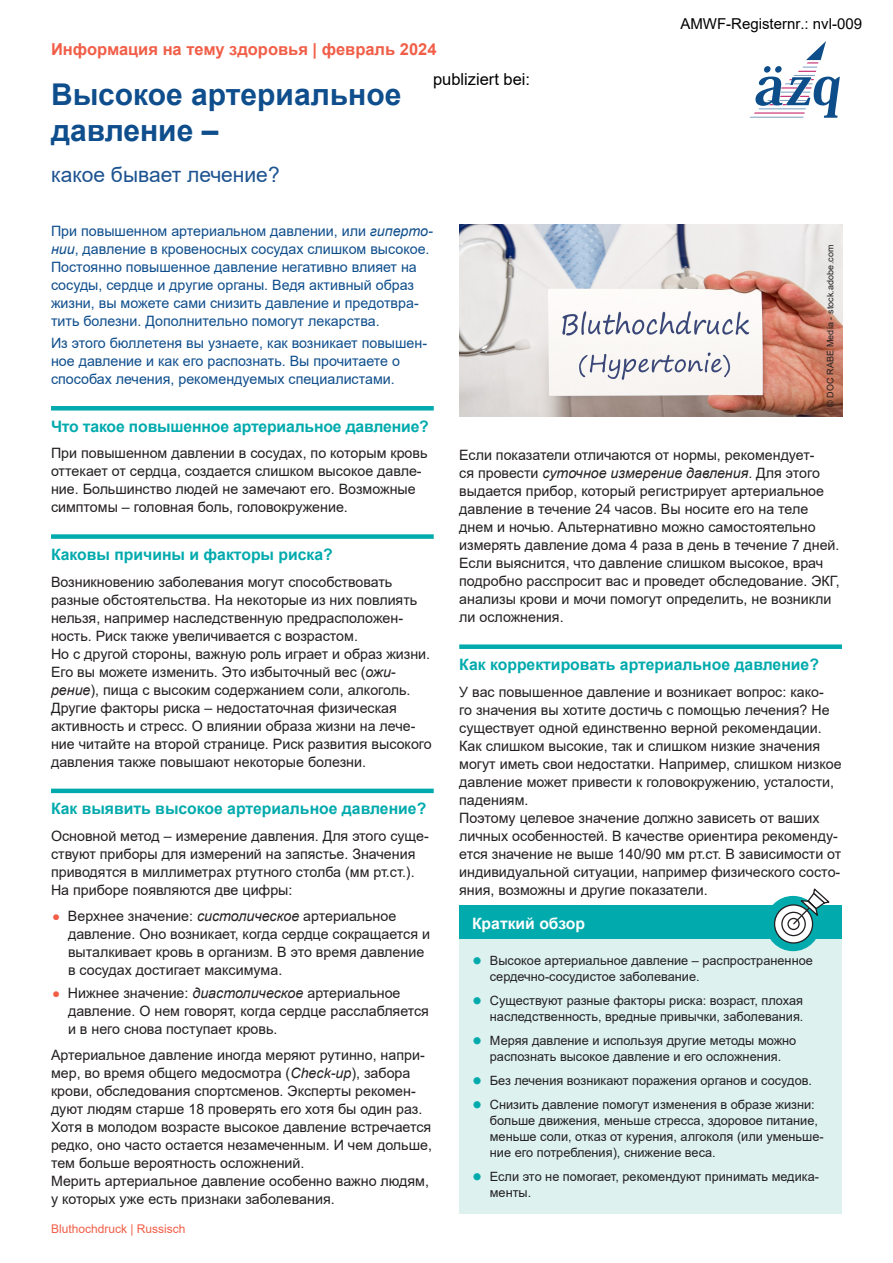
<style>
.page{position:relative;width:893px;height:1263px;background:#fff}
.page>*{position:absolute;margin:0;border:0;box-sizing:border-box;transform-origin:0 0}
.RU_Titel{font:700 30px/36px "Arial";color:#0f4e8c}
.Unterzeile{font:21px "Arial";color:#1d5390}
.RU_Information_und_Datum{font:700 16.5px "Arial";color:#f15e48}
.t1{font:16.5px "Arial";color:#000}
.RU_Zwischentitel{font:700 15.75px "Arial";color:#00aaad}
.RU_Kasten_Titel_Auf_einen_Blick{font:700 15.75px "Arial";color:#fff}
.t2{font:15px "Arial";color:#000}
.RU_Fliesstext{font:14.25px/18px "Arial";color:#231f20}
.RU_Einfuehrungtext{font:14.25px/18px "Arial";color:#0f4e8c}
.t3{font:12.75px/15.8px "Arial";color:#231f20}
.RU_Seiteninformation{font:12px "Arial";color:#f15e48}
.RU_Bildquelle{font:9px "Arial";letter-spacing:.01em;color:#231f20}
.t4{font:6.75px "Myriad Pro";color:#101315}
.s1{font-style:italic}
.s2{font-size:13.5px;color:#f15e48}
.s3{font-size:28.5px;color:#00aaad}
</style>
<div class="page">
<div style="left:459px;top:905px;width:383px;height:34px;background:#00aaad"></div>
<div style="left:459px;top:939px;width:383px;height:274px;background:#ddf1ef"></div>
<div style="left:765px;top:896px;width:56px;height:55px;background:#00aaad;border-radius:50%"></div>
<svg style="left:775px;top:905px;width:37px;height:38px"></svg>
<div style="left:774px;top:904px;width:39px;height:39px;border:1px solid #231f20;border-radius:50%"></div>
<svg style="left:782px;top:912px;width:23px;height:23px"></svg>
<div style="left:781px;top:912px;width:25px;height:24px;border:1px solid #231f20;border-radius:50%"></div>
<svg style="left:788px;top:918px;width:11px;height:11px"></svg>
<div style="left:787px;top:918px;width:13px;height:12px;border:1px solid #231f20;border-radius:50%"></div>
<svg style="left:792px;top:888px;width:38px;height:37px"></svg>
<hr style="left:51px;top:406px;width:383px;height:4px;background:#00aaad">
<div style="left:51px;top:534px;width:383px;height:5px;background:#00aaad"></div>
<hr style="left:51px;top:789px;width:383px;height:4px;background:#00aaad">
<img style="left:459px;top:225px;width:383px;height:191px">
<svg style="left:749px;top:41px;width:91px;height:77px"></svg>
<div style="left:459px;top:644px;width:383px;height:5px;background:#00aaad"></div>
<p class="RU_Information_und_Datum" style="left:51px;top:37px;width:387px">Информация на тему здоровья | февраль 2024</p>
<p class="RU_Titel" style="left:51px;top:77px;width:352px">Высокое артериальное давление –</p>
<p class="Unterzeile" style="left:51px;top:161px;width:230px">какое бывает лечение?</p>
<p class="t1" style="left:433px;top:68px;width:99px">publiziert bei:</p>
<p class="t2" style="left:680px;top:13px;width:183px">AMWF-Registernr.: nvl-009</p>
<p class="t4" style="left:749px;top:18px;width:88px">Patieninfo hell (141 / 168 / 202)</p>
<p class="RU_Einfuehrungtext" style="left:51px;top:222px;width:383px">При повышенном артериальном давлении, или <span class="s1">гиперто&shy;нии</span>, давление в кровеносных сосудах слишком высокое.<br>Постоянно повышенное давление негативно влияет на сосуды, сердце и другие органы. Ведя активный образ жизни, вы можете сами снизить давление и предотвра&shy;тить болезни. Дополнительно помогут лекарства.</p>
<p class="RU_Einfuehrungtext" style="left:51px;top:334px;width:378px">Из этого бюллетеня вы узнаете, как возникает повышен&shy;ное давление и как его распознать. Вы прочитаете о способах лечения, рекомендуемых специалистами.</p>
<p class="RU_Zwischentitel" style="left:51px;top:415px;width:379px">Что такое повышенное артериальное давление?</p>
<p class="RU_Fliesstext" style="left:51px;top:444px;width:378px">При повышенном давлении в сосудах, по которым кровь оттекает от сердца, создается слишком высокое давле&shy;ние. Большинство людей не замечают его. Возможные симптомы – головная боль, головокружение.</p>
<p class="RU_Zwischentitel" style="left:51px;top:543px;width:283px">Каковы причины и факторы риска?</p>
<p class="RU_Fliesstext" style="left:51px;top:572px;width:368px">Возникновению заболевания могут способствовать разные обстоятельства. На некоторые из них повлиять нельзя, например наследственную предрасположен&shy;ность. Риск также увеличивается с возрастом.</p>
<p class="RU_Fliesstext" style="left:51px;top:644px;width:382px">Но с другой стороны, важную роль играет и образ жизни.<br>Его вы можете изменить. Это избыточный вес (<span class="s1">ожи&shy;рение</span>), пища с высоким содержанием соли, алкоголь.<br>Другие факторы риска – недостаточная физическая активность и стресс. О влиянии образа жизни на лече&shy;ние читайте на второй странице. Риск развития высокого давления также повышают некоторые болезни.</p>
<p class="RU_Zwischentitel" style="left:51px;top:798px;width:377px">Как выявить высокое артериальное давление?</p>
<p class="RU_Fliesstext" style="left:51px;top:827px;width:379px">Основной метод – измерение давления. Для этого суще&shy;ствуют приборы для измерений на запястье. Значения приводятся в миллиметрах ртутного столба (мм рт.ст.).<br>На приборе появляются две цифры:</p>
<p class="RU_Fliesstext" style="left:68px;top:907px;width:364px;text-indent:-16px"><span class="s2">●</span> Верхнее значение: <span class="s1">систолическое</span> артериальное давление. Оно возникает, когда сердце сокращается и выталкивает кровь в организм. В это время давление в сосудах достигает максимума.</p>
<p class="RU_Fliesstext" style="left:68px;top:983px;width:362px;text-indent:-16px"><span class="s2">●</span> Нижнее значение: <span class="s1">диастолическое</span> артериальное давление. О нем говорят, когда сердце расслабляется и в него снова поступает кровь.</p>
<p class="RU_Fliesstext" style="left:51px;top:1046px;width:382px">Артериальное давление иногда меряют рутинно, напри&shy;мер, во время общего медосмотра (<span class="s1">Check-up</span>), забора крови, обследования спортсменов. Эксперты рекомен&shy;дуют людям старше 18 проверять его хотя бы один раз.<br>Хотя в молодом возрасте высокое давление встречается редко, оно часто остается незамеченным. И чем дольше, тем больше вероятность осложнений.</p>
<p class="RU_Fliesstext" style="left:51px;top:1172px;width:380px">Мерить артериальное давление особенно важно людям, у которых уже есть признаки заболевания.</p>
<p class="RU_Seiteninformation" style="left:51px;top:1221px;width:136px">Bluthochdruck | Russisch</p>
<p class="RU_Bildquelle" style="left:824px;top:407px;width:164px;rotate:-90deg">© DOC RABE Media - stock.adobe.com</p>
<p class="RU_Fliesstext" style="left:459px;top:446px;width:382px">Если показатели отличаются от нормы, рекомендует-<br>ся провести <span class="s1">суточное измерение давления</span>. Для этого выдается прибор, который регистрирует артериальное давление в течение 24 часов. Вы носите его на теле днем и ночью. Альтернативно можно самостоятельно измерять давление дома 4 раза в день в течение 7 дней.<br>Если выяснится, что давление слишком высокое, врач подробно расспросит вас и проведет обследование. ЭКГ, анализы крови и мочи помогут определить, не возникли ли осложнения.</p>
<p class="RU_Zwischentitel" style="left:459px;top:654px;width:361px">Как корректировать артериальное давление?</p>
<p class="RU_Fliesstext" style="left:459px;top:683px;width:384px">У вас повышенное давление и возникает вопрос: како-<br>го значения вы хотите достичь с помощью лечения? Не существует одной единственно верной рекомендации.<br>Как слишком высокие, так и слишком низкие значения могут иметь свои недостатки. Например, слишком низкое давление может привести к головокружению, усталости, падениям.</p>
<p class="RU_Fliesstext" style="left:459px;top:809px;width:384px">Поэтому целевое значение должно зависеть от ваших личных особенностей. В качестве ориентира рекоменду&shy;ется значение не выше 140/90 мм рт.ст. В зависимости от индивидуальной ситуации, например физического состо&shy;яния, возможны и другие показатели.</p>
<p class="RU_Kasten_Titel_Auf_einen_Blick" style="left:472px;top:912px;width:115px">Краткий обзор</p>
<p class="t3" style="left:490px;top:952px;width:324px;text-indent:-18px"><span class="s3">•</span> Высокое артериальное давление – распространенное сердечно-сосудистое заболевание.</p>
<p class="t3" style="left:472px;top:992px;width:333px;text-align:right"><span class="s3">•</span> Существуют разные факторы риска: возраст, плохая наследственность, вредные привычки, заболевания.</p>
<p class="t3" style="left:472px;top:1032px;width:326px;text-align:center"><span class="s3">•</span> Меряя давление и используя другие методы можно распознать высокое давление и его осложнения.</p>
<p class="t3" style="left:472px;top:1072px;width:342px"><span class="s3">•</span> Без лечения возникают поражения органов и сосудов.</p>
<p class="t3" style="left:490px;top:1097px;width:335px;text-indent:-18px"><span class="s3">•</span> Снизить давление помогут изменения в образе жизни: больше движения, меньше стресса, здоровое питание, меньше соли, отказ от курения, алгоколя (или уменьше&shy;ние его потребления), снижение веса.</p>
<p class="t3" style="left:490px;top:1168px;width:331px;text-indent:-18px"><span class="s3">•</span> Если это не помогает, рекомендуют принимать медика&shy;менты.</p>
</div>
